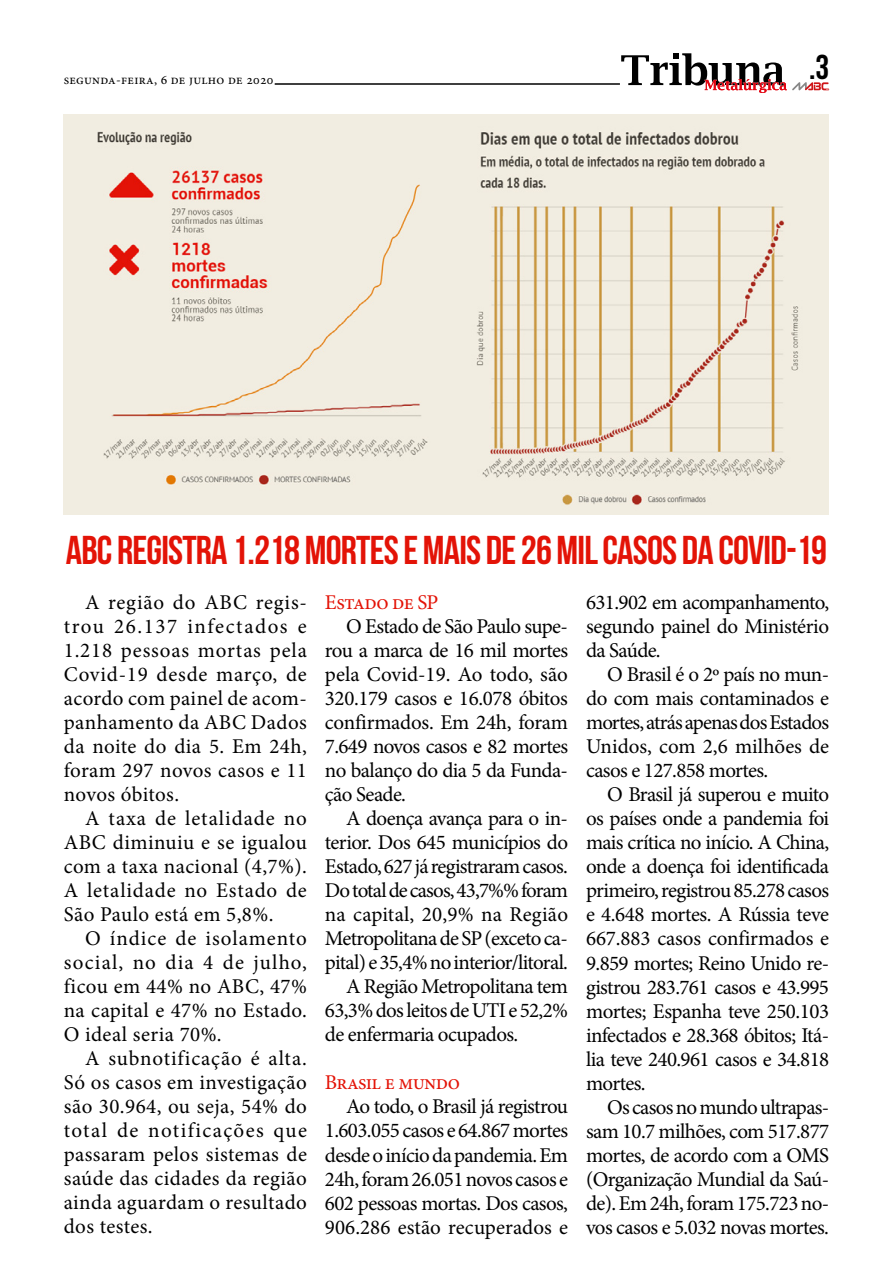
<style>
.page{position:relative;width:893px;height:1276px;background:#fff}
.page>*{position:absolute;margin:0;border:0;box-sizing:border-box;transform-origin:0 0}
.t1{font:40.2px "Bebas Neue";letter-spacing:-.02em;color:#e31307}
.t2{font:34.5px "Bebas Neue";color:#000}
.t3{font:21px/24px "Minion Pro";letter-spacing:-.03em;color:#000;text-align:justify}
.t4{font:21px "Minion Pro";letter-spacing:-.03em;color:#e31307}
.t5{font:13.5px "Minion Pro";letter-spacing:.02em;color:#000}
</style>
<div class="page">
<div style="left:64px;top:114px;width:765px;height:401px;background:#f1ede1"></div>
<img style="left:97px;top:131px;width:331px;height:354px">
<img style="left:476px;top:132px;width:323px;height:373px">
<svg style="left:621px;top:53px;width:208px;height:40px"></svg>
<hr style="left:275px;top:83px;width:345px;height:2px;background:#000">
<p class="t5" style="left:64px;top:71px;width:211px">segunda-feira, 6 de julho de 2020</p>
<h2 class="t2" style="left:809px;top:48px;width:22px">.3</h2>
<h1 class="t1" style="left:66px;top:528px;width:763px">ABC REGISTRA 1.218 MORTES E MAIS DE 26 MIL CASOS DA COVID-19</h1>
<p class="t3" style="left:64px;top:590px;width:245px;text-indent:21px">A região do ABC regis&shy;trou 26.137 infectados e 1.218 pessoas mortas pela Covid-19 desde março, de acordo com painel de acom&shy;panhamento da ABC Dados da noite do dia 5. Em 24h, foram 297 novos casos e 11 novos óbitos.</p>
<p class="t3" style="left:64px;top:806px;width:245px;text-indent:21px">A taxa de letalidade no ABC diminuiu e se igualou com a taxa nacional (4,7%).<br>A letalidade no Estado de São Paulo está em 5,8%.</p>
<p class="t3" style="left:64px;top:926px;width:245px;text-indent:21px">O índice de isolamento social, no dia 4 de julho, ficou em 44% no ABC, 47% na capital e 47% no Estado.<br>O ideal seria 70%.</p>
<p class="t3" style="left:64px;top:1046px;width:245px;text-indent:21px">A subnotificação é alta.<br>Só os casos em investigação são 30.964, ou seja, 54% do total de notificações que passaram pelos sistemas de saúde das cidades da região ainda aguardam o resultado dos testes.</p>
<p class="t3" style="left:586px;top:591px;width:245px">631.902 em acompanhamento, segundo painel do Ministério da Saúde.</p>
<p class="t3" style="left:586px;top:663px;width:245px;text-indent:21px">O Brasil é o 2º país no mun&shy;do com mais contaminados e mortes, atrás apenas dos Estados Unidos, com 2,6 milhões de casos e 127.858 mortes.</p>
<p class="t3" style="left:586px;top:783px;width:245px;text-indent:21px">O Brasil já superou e muito os países onde a pandemia foi mais crítica no início. A China, onde a doença foi identificada primeiro, registrou 85.278 casos e 4.648 mortes. A Rússia teve 667.883 casos confirmados e 9.859 mortes; Reino Unido re&shy;gistrou 283.761 casos e 43.995 mortes; Espanha teve 250.103 infectados e 28.368 óbitos; Itá&shy;lia teve 240.961 casos e 34.818 mortes.</p>
<p class="t3" style="left:586px;top:1095px;width:245px;text-indent:21px">Os casos no mundo ultrapas&shy;sam 10.7 milhões, com 517.877 mortes, de acordo com a OMS (Organização Mundial da Saú&shy;de). Em 24h, foram 175.723 no&shy;vos casos e 5.032 novas mortes.</p>
<p class="t4" style="left:325px;top:588px;width:115px">Estado de SP</p>
<p class="t3" style="left:325px;top:614px;width:245px;text-indent:21px">O Estado de São Paulo supe&shy;rou a marca de 16 mil mortes pela Covid-19. Ao todo, são 320.179 casos e 16.078 óbitos confirmados. Em 24h, foram 7.649 novos casos e 82 mortes no balanço do dia 5 da Funda&shy;ção Seade.</p>
<p class="t3" style="left:346px;top:806px;width:223px">A doença avança para o in-</p>
<p class="t3" style="left:325px;top:830px;width:245px">terior. Dos 645 municípios do</p>
<p class="t3" style="left:325px;top:854px;width:245px">Estado, 627 já registraram casos.</p>
<p class="t3" style="left:325px;top:878px;width:245px">Do total de casos, 43,7%% foram</p>
<p class="t3" style="left:325px;top:902px;width:245px">na capital, 20,9% na Região</p>
<p class="t3" style="left:325px;top:927px;width:245px">Metropolitana de SP (exceto ca-</p>
<p class="t3" style="left:325px;top:951px;width:245px">pital) e 35,4% no interior/litoral.</p>
<p class="t3" style="left:346px;top:975px;width:223px">A Região Metropolitana tem</p>
<p class="t3" style="left:325px;top:999px;width:245px">63,3% dos leitos de UTI e 52,2%</p>
<p class="t3" style="left:325px;top:1023px;width:195px">de enfermaria ocupados.</p>
<p class="t4" style="left:325px;top:1068px;width:137px">Brasil e mundo</p>
<p class="t3" style="left:325px;top:1095px;width:245px;text-indent:21px">Ao todo, o Brasil já registrou 1.603.055 casos e 64.867 mortes desde o início da pandemia. Em 24h, foram 26.051 novos casos e 602 pessoas mortas. Dos casos, 906.286 estão recuperados e</p>
</div>
